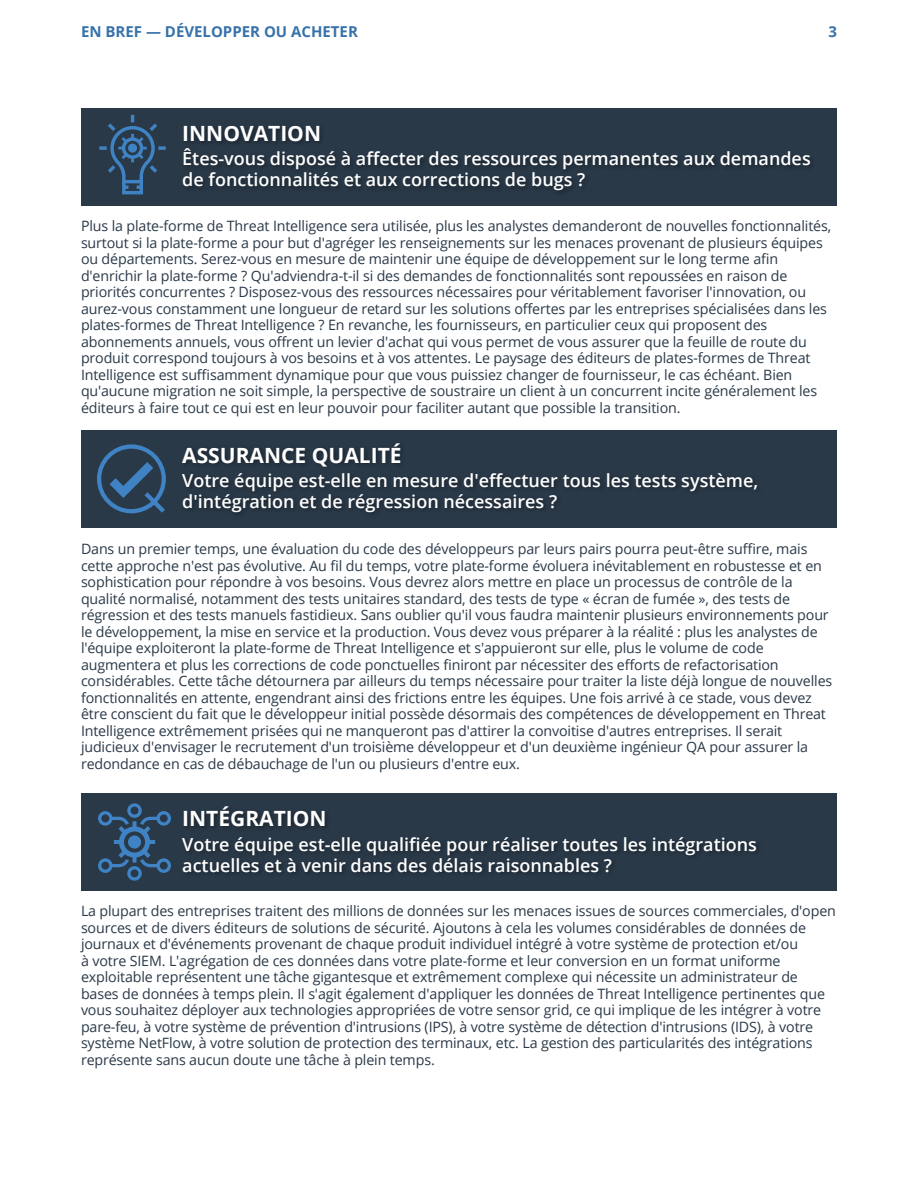
<style>
.page{position:relative;width:918px;height:1188px;background:#fff}
.page>*{position:absolute;margin:0;border:0;box-sizing:border-box;transform-origin:0 0}
.t1{font:700 21px "Open Sans";color:#fff}
.t2{font:600 18px/21px "Open Sans";color:#fff}
.t3{font:700 15px "Open Sans";color:#3872ab}
.t4{font:14.25px/16.5px "Open Sans";letter-spacing:-.01em;color:#2a3948}
</style>
<div class="page">
<div style="left:81px;top:793px;width:756px;height:97px;background:#2a3948"></div>
<div style="left:81px;top:430px;width:756px;height:98px;background:#2a3948"></div>
<div style="left:81px;top:108px;width:756px;height:97px;background:#2a3948"></div>
<div style="left:181px;top:124px;width:635px;height:73px;background:#000;opacity:.4"></div>
<div style="left:180px;top:441px;width:583px;height:78px;background:#000;opacity:.4"></div>
<svg style="left:98px;top:803px;width:73px;height:78px"></svg>
<svg style="left:99px;top:115px;width:67px;height:79px"></svg>
<svg style="left:97px;top:444px;width:69px;height:69px"></svg>
<p class="t3" style="left:81px;top:21px;width:278px">EN BREF — DÉVELOPPER OU ACHETER</p>
<p class="t3" style="left:828px;top:21px;width:10px">3</p>
<h1 class="t1" style="left:182px;top:119px;width:140px">INNOVATION</h1>
<p class="t2" style="left:182px;top:148px;width:630px">Êtes-vous disposé à affecter des ressources permanentes aux demandes de fonctionnalités et aux corrections de bugs ?</p>
<p class="t4" style="left:81px;top:217px;width:752px">Plus la plate-forme de Threat Intelligence sera utilisée, plus les analystes demanderont de nouvelles fonctionnalités, surtout si la plate-forme a pour but d'agréger les renseignements sur les menaces provenant de plusieurs équipes ou départements. Serez-vous en mesure de maintenir une équipe de développement sur le long terme afin d'enrichir la plate-forme ? Qu'adviendra-t-il si des demandes de fonctionnalités sont repoussées en raison de priorités concurrentes ? Disposez-vous des ressources nécessaires pour véritablement favoriser l'innovation, ou aurez-vous constamment une longueur de retard sur les solutions offertes par les entreprises spécialisées dans les plates-formes de Threat Intelligence ? En revanche, les fournisseurs, en particulier ceux qui proposent des abonnements annuels, vous offrent un levier d'achat qui vous permet de vous assurer que la feuille de route du produit correspond toujours à vos besoins et à vos attentes. Le paysage des éditeurs de plates-formes de Threat Intelligence est suffisamment dynamique pour que vous puissiez changer de fournisseur, le cas échéant. Bien qu'aucune migration ne soit simple, la perspective de soustraire un client à un concurrent incite généralement les éditeurs à faire tout ce qui est en leur pouvoir pour faciliter autant que possible la transition.</p>
<h1 class="t1" style="left:182px;top:440px;width:221px">ASSURANCE QUALITÉ</h1>
<p class="t2" style="left:182px;top:470px;width:578px">Votre équipe est-elle en mesure d'effectuer tous les tests système, d'intégration et de régression nécessaires ?</p>
<p class="t4" style="left:81px;top:540px;width:753px">Dans un premier temps, une évaluation du code des développeurs par leurs pairs pourra peut-être suffire, mais cette approche n'est pas évolutive. Au fil du temps, votre plate-forme évoluera inévitablement en robustesse et en sophistication pour répondre à vos besoins. Vous devrez alors mettre en place un processus de contrôle de la qualité normalisé, notamment des tests unitaires standard, des tests de type « écran de fumée », des tests de régression et des tests manuels fastidieux. Sans oublier qu'il vous faudra maintenir plusieurs environnements pour le développement, la mise en service et la production. Vous devez vous préparer à la réalité : plus les analystes de l'équipe exploiteront la plate-forme de Threat Intelligence et s'appuieront sur elle, plus le volume de code augmentera et plus les corrections de code ponctuelles finiront par nécessiter des efforts de refactorisation considérables. Cette tâche détournera par ailleurs du temps nécessaire pour traiter la liste déjà longue de nouvelles fonctionnalités en attente, engendrant ainsi des frictions entre les équipes. Une fois arrivé à ce stade, vous devez être conscient du fait que le développeur initial possède désormais des compétences de développement en Threat Intelligence extrêmement prisées qui ne manqueront pas d'attirer la convoitise d'autres entreprises. Il serait judicieux d'envisager le recrutement d'un troisième développeur et d'un deuxième ingénieur QA pour assurer la redondance en cas de débauchage de l'un ou plusieurs d'entre eux.</p>
<h1 class="t1" style="left:182px;top:804px;width:146px">INTÉGRATION</h1>
<p class="t2" style="left:182px;top:833px;width:576px">Votre équipe est-elle qualifiée pour réaliser toutes les intégrations actuelles et à venir dans des délais raisonnables ?</p>
<p class="t4" style="left:81px;top:902px;width:756px">La plupart des entreprises traitent des millions de données sur les menaces issues de sources commerciales, d'open sources et de divers éditeurs de solutions de sécurité. Ajoutons à cela les volumes considérables de données de journaux et d'événements provenant de chaque produit individuel intégré à votre système de protection et/ou<br>à votre SIEM. L'agrégation de ces données dans votre plate-forme et leur conversion en un format uniforme exploitable représentent une tâche gigantesque et extrêmement complexe qui nécessite un administrateur de bases de données à temps plein. Il s'agit également d'appliquer les données de Threat Intelligence pertinentes que vous souhaitez déployer aux technologies appropriées de votre sensor grid, ce qui implique de les intégrer à votre pare-feu, à votre système de prévention d'intrusions (IPS), à votre système de détection d'intrusions (IDS), à votre système NetFlow, à votre solution de protection des terminaux, etc. La gestion des particularités des intégrations représente sans aucun doute une tâche à plein temps.</p>
</div>
